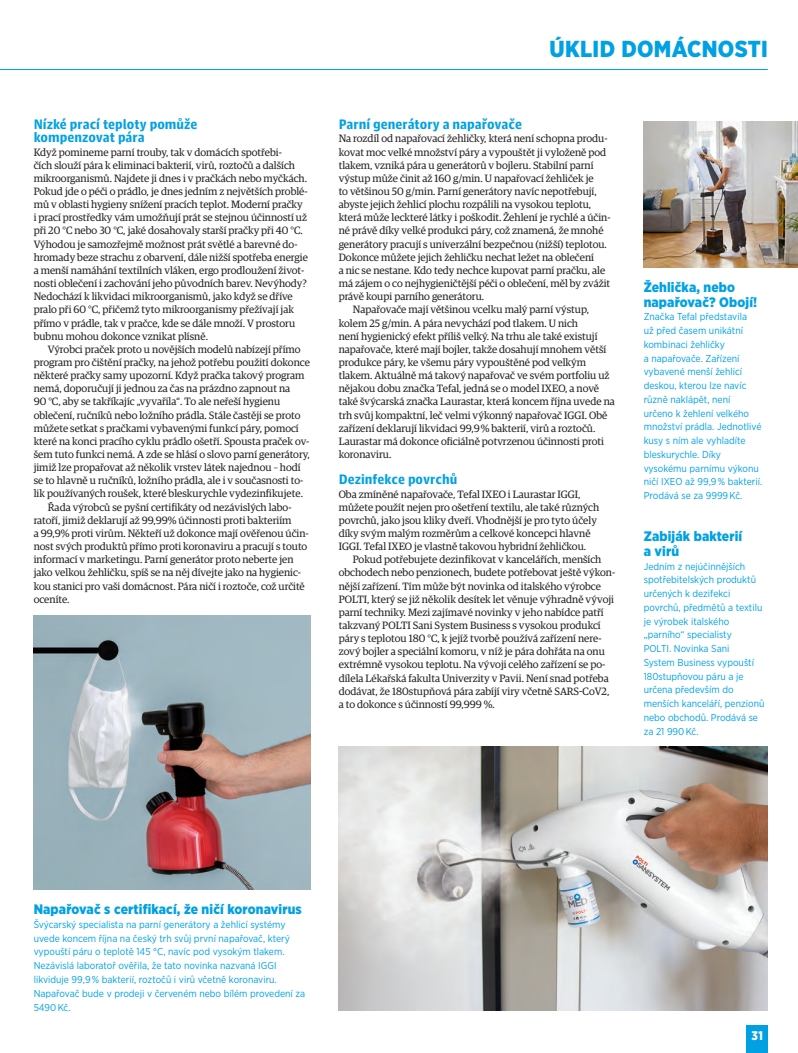
<style>
.page{position:relative;width:798px;height:1053px;background:#fff}
.page>*{position:absolute;margin:0;border:0;box-sizing:border-box;transform-origin:0 0}
.t1{font:900 23.12px "Gotham Narrow";letter-spacing:.015em;color:#00a1e3}
.t2{font:900 13.75px/15px "Gotham Narrow";letter-spacing:.01em;color:#00a1e3}
.t3{font:900 13.75px/13.1px "Guardian Agate Sans 4";color:#00a1e3}
.t4{font:900 12.5px "Gotham Narrow";color:#fff;scale:.96 1}
.t5{font:10.62px/13.1px "Guardian Egyp";color:#231f20}
.t6{font:10px/13.8px "Gotham Narrow";color:#00a1e3}
</style>
<div class="page">
<hr style="left:0;top:69px;width:767px;height:1px;background:#00a1e3">
<div style="left:746px;top:1025px;width:21px;height:27px;background:#00a1e3"></div>
<img style="left:34px;top:616px;width:276px;height:273px">
<img style="left:338px;top:746px;width:429px;height:264px">
<img style="left:643px;top:121px;width:154px;height:146px">
<p class="t3" style="left:34px;top:117px;width:165px">Nízké prací teploty pomůže kompenzovat pára</p>
<p class="t5" style="left:34px;top:145px;width:276px">Když pomineme parní trouby, tak v domácích spotřebi-<br>čích slouží pára k eliminaci bakterií, virů, roztočů a dalších mikroorganismů. Najdete ji dnes i v pračkách nebo myčkách.<br>Pokud jde o péči o prádlo, je dnes jedním z největších problé&shy;mů v oblasti hygieny snížení pracích teplot. Moderní pračky i prací prostředky vám umožňují prát se stejnou účinností už při 20 °C nebo 30 °C, jaké dosahovaly starší pračky při 40 °C.<br>Výhodou je samozřejmě možnost prát světlé a barevné do&shy;hromady beze strachu z obarvení, dále nižší spotřeba energie a menší namáhání textilních vláken, ergo prodloužení život&shy;nosti oblečení i zachování jeho původních barev. Nevýhody?<br>Nedochází k likvidaci mikroorganismů, jako když se dříve pralo při 60 °C, přičemž tyto mikroorganismy přežívají jak přímo v prádle, tak v pračce, kde se dále množí. V prostoru bubnu mohou dokonce vznikat plísně.</p>
<p class="t5" style="left:48px;top:342px;width:254px">Výrobci praček proto u novějších modelů nabízejí přímo</p>
<p class="t5" style="left:34px;top:355px;width:277px">program pro čištění pračky, na jehož potřebu použití dokonce</p>
<p class="t5" style="left:34px;top:368px;width:272px">některé pračky samy upozorní. Když pračka takový program</p>
<p class="t5" style="left:34px;top:381px;width:258px">nemá, doporučují ji jednou za čas na prázdno zapnout na</p>
<p class="t5" style="left:34px;top:394px;width:248px">90 °C, aby se takříkajíc „vyvařila“. To ale neřeší hygienu</p>
<p class="t5" style="left:34px;top:407px;width:268px">oblečení, ručníků nebo ložního prádla. Stále častěji se proto</p>
<p class="t5" style="left:34px;top:421px;width:266px">můžete setkat s pračkami vybavenými funkcí páry, pomocí</p>
<p class="t5" style="left:34px;top:434px;width:277px">které na konci pracího cyklu prádlo ošetří. Spousta praček ov-</p>
<p class="t5" style="left:34px;top:447px;width:278px">šem tuto funkci nemá. A zde se hlásí o slovo parní generátory,</p>
<p class="t5" style="left:34px;top:460px;width:268px">jimiž lze propařovat až několik vrstev látek najednou – hodí</p>
<p class="t5" style="left:34px;top:473px;width:271px">se to hlavně u ručníků, ložního prádla, ale i v současnosti to-</p>
<p class="t5" style="left:34px;top:486px;width:271px">lik používaných roušek, které bleskurychle vydezinfikujete.</p>
<p class="t5" style="left:48px;top:499px;width:245px">Řada výrobců se pyšní certifikáty od nezávislých labo-</p>
<p class="t5" style="left:34px;top:513px;width:259px">ratoří, jimiž deklarují až 99,99% účinnosti proti bakteriím</p>
<p class="t5" style="left:34px;top:526px;width:276px">a 99,9% proti virům. Někteří už dokonce mají ověřenou účin-</p>
<p class="t5" style="left:34px;top:539px;width:275px">nost svých produktů přímo proti koronaviru a pracují s touto</p>
<p class="t5" style="left:34px;top:552px;width:261px">informací v marketingu. Parní generátor proto neberte jen</p>
<p class="t5" style="left:34px;top:565px;width:269px">jako velkou žehličku, spíš se na něj dívejte jako na hygienic-</p>
<p class="t5" style="left:34px;top:578px;width:272px">kou stanici pro vaši domácnost. Pára ničí i roztoče, což určitě</p>
<p class="t5" style="left:34px;top:591px;width:37px">oceníte.</p>
<h1 class="t1" style="left:549px;top:34px;width:220px">ÚKLID DOMÁCNOSTI</h1>
<p class="t3" style="left:338px;top:117px;width:185px">Parní generátory a napařovače</p>
<p class="t5" style="left:338px;top:131px;width:270px">Na rozdíl od napařovací žehličky, která není schopna produ-</p>
<p class="t5" style="left:338px;top:145px;width:269px">kovat moc velké množství páry a vypouštět ji vyloženě pod</p>
<p class="t5" style="left:338px;top:158px;width:256px">tlakem, vzniká pára u generátorů v bojleru. Stabilní parní</p>
<p class="t5" style="left:338px;top:171px;width:256px">výstup může činit až 160 g/min. U napařovací žehliček je</p>
<p class="t5" style="left:338px;top:184px;width:259px">to většinou 50 g/min. Parní generátory navíc nepotřebují,</p>
<p class="t5" style="left:338px;top:197px;width:254px">abyste jejich žehlicí plochu rozpálili na vysokou teplotu,</p>
<p class="t5" style="left:338px;top:210px;width:273px">která může leckteré látky i poškodit. Žehlení je rychlé a účin-</p>
<p class="t5" style="left:338px;top:223px;width:266px">né právě díky velké produkci páry, což znamená, že mnohé</p>
<p class="t5" style="left:338px;top:237px;width:270px">generátory pracují s univerzální bezpečnou (nižší) teplotou.</p>
<p class="t5" style="left:338px;top:250px;width:257px">Dokonce můžete jejich žehličku nechat ležet na oblečení</p>
<p class="t5" style="left:338px;top:263px;width:268px">a nic se nestane. Kdo tedy nechce kupovat parní pračku, ale</p>
<p class="t5" style="left:338px;top:276px;width:273px">má zájem o co nejhygieničtější péči o oblečení, měl by zvážit</p>
<p class="t5" style="left:338px;top:289px;width:147px">právě koupi parního generátoru.</p>
<p class="t5" style="left:353px;top:302px;width:238px">Napařovače mají většinou vcelku malý parní výstup,</p>
<p class="t5" style="left:338px;top:315px;width:241px">kolem 25 g/min. A pára nevychází pod tlakem. U nich</p>
<p class="t5" style="left:338px;top:329px;width:260px">není hygienický efekt příliš velký. Na trhu ale také existují</p>
<p class="t5" style="left:338px;top:342px;width:269px">napařovače, které mají bojler, takže dosahují mnohem větší</p>
<p class="t5" style="left:338px;top:355px;width:249px">produkce páry, ke všemu páry vypouštěné pod velkým</p>
<p class="t5" style="left:338px;top:368px;width:272px">tlakem. Aktuálně má takový napařovač ve svém portfoliu už</p>
<p class="t5" style="left:338px;top:381px;width:262px">nějakou dobu značka Tefal, jedná se o model IXEO, a nově</p>
<p class="t5" style="left:338px;top:394px;width:277px">také švýcarská značka Laurastar, která koncem října uvede na</p>
<p class="t5" style="left:338px;top:407px;width:270px">trh svůj kompaktní, leč velmi výkonný napařovač IGGI. Obě</p>
<p class="t5" style="left:338px;top:421px;width:258px">zařízení deklarují likvidaci 99,9 % bakterií, virů a roztočů.</p>
<p class="t5" style="left:338px;top:434px;width:267px">Laurastar má dokonce oficiálně potvrzenou účinnosti proti</p>
<p class="t5" style="left:338px;top:447px;width:54px">koronaviru.</p>
<p class="t3" style="left:338px;top:472px;width:120px">Dezinfekce povrchů</p>
<p class="t5" style="left:338px;top:486px;width:262px">Oba zmíněné napařovače, Tefal IXEO i Laurastar IGGI, můžete použít nejen pro ošetření textilu, ale také různých povrchů, jako jsou kliky dveří. Vhodnější je pro tyto účely díky svým malým rozměrům a celkové koncepci hlavně IGGI. Tefal IXEO je vlastně takovou hybridní žehličkou.</p>
<p class="t5" style="left:338px;top:552px;width:278px;text-indent:14px">Pokud potřebujete dezinfikovat v kancelářích, menších obchodech nebo penzionech, budete potřebovat ještě výkon&shy;nější zařízení. Tím může být novinka od italského výrobce POLTI, který se již několik desítek let věnuje výhradně vývoji parní techniky. Mezi zajímavé novinky v jeho nabídce patří takzvaný POLTI Sani System Business s vysokou produkcí páry s teplotou 180 °C, k jejíž tvorbě používá zařízení nere&shy;zový bojler a speciální komoru, v níž je pára dohřáta na onu extrémně vysokou teplotu. Na vývoji celého zařízení se po&shy;dílela Lékařská fakulta Univerzity v Pavii. Není snad potřeba dodávat, že 180stupňová pára zabíjí viry včetně SARS-CoV2, a to dokonce s účinností 99,999 %.</p>
<p class="t2" style="left:643px;top:279px;width:115px">Žehlička, nebo napařovač? Obojí!</p>
<p class="t6" style="left:643px;top:310px;width:120px">Značka Tefal představila<br>už před časem unikátní kombinaci žehličky<br>a napařovače. Zařízení vybavené menší žehlicí deskou, kterou lze navíc různě naklápět, není určeno k žehlení velkého množství prádla. Jednotlivé kusy s ním ale vyhladíte bleskurychle. Díky vysokému parnímu výkonu ničí IXEO až 99,9 % bakterií.<br>Prodává se za 9999 Kč.</p>
<p class="t2" style="left:643px;top:528px;width:100px">Zabiják bakterií a virů</p>
<p class="t6" style="left:643px;top:559px;width:122px">Jedním z nejúčinnějších spotřebitelských produktů určených k dezifekci povrchů, předmětů a textilu je výrobek italského „parního“ specialisty<br>POLTI. Novinka Sani<br>System Business vypouští<br>180stupňovou páru a je určena především do menších kanceláří, penzionů nebo obchodů. Prodává se za 21 990 Kč.</p>
<p class="t2" style="left:34px;top:901px;width:269px">Napařovač s certifikací, že ničí koronavirus</p>
<p class="t6" style="left:34px;top:917px;width:273px">Švýcarský specialista na parní generátory a žehlicí systémy uvede koncem října na český trh svůj první napařovač, který vypouští páru o teplotě 145 °C, navíc pod vysokým tlakem.<br>Nezávislá laboratoř ověřila, že tato novinka nazvaná IGGI likviduje 99,9 % bakterií, roztočů i virů včetně koronaviru.<br>Napařovač bude v prodeji v červeném nebo bílém provedení za 5490 Kč.</p>
<p class="t4" style="left:751px;top:1026px;width:13px">31</p>
</div>
